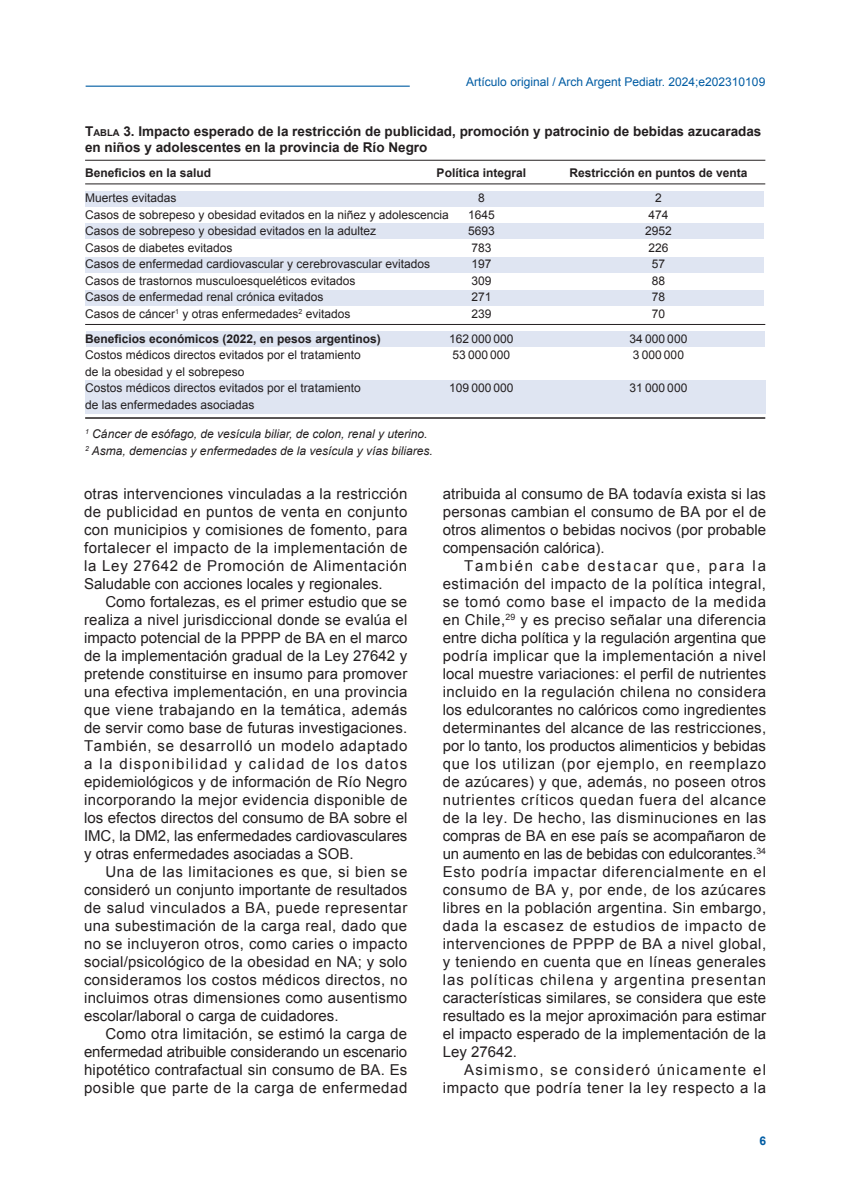
<style>
.page{position:relative;width:851px;height:1191px;background:#fff}
.page>*{position:absolute;margin:0;border:0;box-sizing:border-box;transform-origin:0 0}
._0_Texto_x10{font:15px/18px "Arial";letter-spacing:.005em;color:#231f20;text-align:justify}
._0_Texto_x10-2{font:15px/18px "Arial";letter-spacing:.04em;color:#231f20;text-align:right}
._9_Cuadros_Títulos_x{font:700 13.5px/16.5px "Arial";color:#231f20}
._9_Cuadros_textos_x8{font:12px "Arial";color:#231f20}
._9_Cuadros_textos_x8-2{font:italic 12px "Arial";color:#231f20}
._9_Cuadros_textos_x8-3{font:700 12px "Arial";color:#231f20}
.t1{font:12px "Arial";color:#015ca3}
.t2{font:700 12px "Arial";color:#015ca3}
.s1{font-style:inherit}
.s2{font-size:9.45px}
</style>
<div class="page">
<hr style="left:86px;top:86px;width:323px;height:1px;background:#015ca3">
<div style="left:85px;top:192px;width:679px;height:15px;background:#dfe5f2"></div>
<div style="left:85px;top:223px;width:679px;height:16px;background:#dfe5f2"></div>
<div style="left:85px;top:258px;width:679px;height:15px;background:#dfe5f2"></div>
<div style="left:85px;top:290px;width:679px;height:15px;background:#dfe5f2"></div>
<div style="left:86px;top:331px;width:679px;height:16px;background:#dfe5f2"></div>
<div style="left:85px;top:380px;width:680px;height:34px;background:#dfe5f2"></div>
<hr style="left:85px;top:160px;width:680px;height:1px;background:#231f20">
<hr style="left:85px;top:183px;width:680px;height:1px;background:#231f20">
<hr style="left:85px;top:324px;width:680px;height:1px;background:#231f20">
<hr style="left:85px;top:417px;width:680px;height:2px;background:#231f20">
<p class="t1" style="left:466px;top:74px;width:300px">Artículo original / Arch Argent Pediatr. 2024;e202310109</p>
<p class="_9_Cuadros_Títulos_x" style="left:85px;top:123px;width:677px"><span class="s1">T</span><span class="s2">abla</span> 3. Impacto esperado de la restricción de publicidad, promoción y patrocinio de bebidas azucaradas en niños y adolescentes en la provincia de Río Negro</p>
<p class="_9_Cuadros_textos_x8-3" style="left:85px;top:165px;width:128px">Beneficios en la salud</p>
<p class="_9_Cuadros_textos_x8-3" style="left:436px;top:165px;width:91px">Política integral</p>
<p class="_9_Cuadros_textos_x8-3" style="left:569px;top:165px;width:180px">Restricción en puntos de venta</p>
<p class="_9_Cuadros_textos_x8" style="left:85px;top:190px;width:93px">Muertes evitadas</p>
<p class="_9_Cuadros_textos_x8" style="left:478px;top:190px;width:8px">8</p>
<p class="_9_Cuadros_textos_x8" style="left:655px;top:190px;width:8px">2</p>
<p class="_9_Cuadros_textos_x8" style="left:85px;top:207px;width:365px">Casos de sobrepeso y obesidad evitados en la niñez y adolescencia</p>
<p class="_9_Cuadros_textos_x8" style="left:468px;top:207px;width:28px">1645</p>
<p class="_9_Cuadros_textos_x8" style="left:648px;top:207px;width:22px">474</p>
<p class="_9_Cuadros_textos_x8" style="left:85px;top:223px;width:292px">Casos de sobrepeso y obesidad evitados en la adultez</p>
<p class="_9_Cuadros_textos_x8" style="left:468px;top:223px;width:28px">5693</p>
<p class="_9_Cuadros_textos_x8" style="left:645px;top:223px;width:28px">2952</p>
<p class="_9_Cuadros_textos_x8" style="left:85px;top:240px;width:149px">Casos de diabetes evitados</p>
<p class="_9_Cuadros_textos_x8" style="left:471px;top:240px;width:22px">783</p>
<p class="_9_Cuadros_textos_x8" style="left:648px;top:240px;width:22px">226</p>
<p class="_9_Cuadros_textos_x8" style="left:85px;top:256px;width:346px">Casos de enfermedad cardiovascular y cerebrovascular evitados</p>
<p class="_9_Cuadros_textos_x8" style="left:471px;top:256px;width:22px">197</p>
<p class="_9_Cuadros_textos_x8" style="left:651px;top:256px;width:15px">57</p>
<p class="_9_Cuadros_textos_x8" style="left:85px;top:273px;width:272px">Casos de trastornos musculoesqueléticos evitados</p>
<p class="_9_Cuadros_textos_x8" style="left:471px;top:273px;width:22px">309</p>
<p class="_9_Cuadros_textos_x8" style="left:651px;top:273px;width:15px">88</p>
<p class="_9_Cuadros_textos_x8" style="left:85px;top:289px;width:240px">Casos de enfermedad renal crónica evitados</p>
<p class="_9_Cuadros_textos_x8" style="left:471px;top:289px;width:22px">271</p>
<p class="_9_Cuadros_textos_x8" style="left:651px;top:289px;width:15px">78</p>
<p class="_9_Cuadros_textos_x8" style="left:85px;top:306px;width:267px">Casos de cáncer<sup>1</sup> y otras enfermedades<sup>2</sup> evitados</p>
<p class="_9_Cuadros_textos_x8" style="left:471px;top:306px;width:22px">239</p>
<p class="_9_Cuadros_textos_x8" style="left:651px;top:306px;width:15px">70</p>
<p class="_9_Cuadros_textos_x8-3" style="left:85px;top:330px;width:297px">Beneficios económicos (2022, en pesos argentinos)</p>
<p class="_9_Cuadros_textos_x8" style="left:449px;top:331px;width:66px">162 000 000</p>
<p class="_9_Cuadros_textos_x8" style="left:629px;top:331px;width:59px">34 000 000</p>
<p class="_9_Cuadros_textos_x8" style="left:85px;top:347px;width:277px">Costos médicos directos evitados por el tratamiento</p>
<p class="_9_Cuadros_textos_x8" style="left:452px;top:347px;width:59px">53 000 000</p>
<p class="_9_Cuadros_textos_x8" style="left:633px;top:347px;width:53px">3 000 000</p>
<p class="_9_Cuadros_textos_x8" style="left:85px;top:364px;width:161px">de la obesidad y el sobrepeso</p>
<p class="_9_Cuadros_textos_x8" style="left:85px;top:380px;width:277px">Costos médicos directos evitados por el tratamiento</p>
<p class="_9_Cuadros_textos_x8" style="left:449px;top:380px;width:66px">109 000 000</p>
<p class="_9_Cuadros_textos_x8" style="left:629px;top:380px;width:59px">31 000 000</p>
<p class="_9_Cuadros_textos_x8" style="left:85px;top:397px;width:171px">de las enfermedades asociadas</p>
<p class="_9_Cuadros_textos_x8-2" style="left:85px;top:426px;width:344px"><sup>1</sup> Cáncer de esófago, de vesícula biliar, de colon, renal y uterino.</p>
<p class="_9_Cuadros_textos_x8-2" style="left:85px;top:442px;width:349px"><sup>2</sup> Asma, demencias y enfermedades de la vesícula y vías biliares.</p>
<p class="_0_Texto_x10" style="left:84px;top:485px;width:325px">otras intervenciones vinculadas a la restricción de publicidad en puntos de venta en conjunto con municipios y comisiones de fomento, para fortalecer el impacto de la implementación de la Ley 27642 de Promoción de Alimentación Saludable con acciones locales y regionales.</p>
<p class="_0_Texto_x10" style="left:84px;top:593px;width:325px;text-indent:21px">Como fortalezas, es el primer estudio que se realiza a nivel jurisdiccional donde se evalúa el impacto potencial de la PPPP de BA en el marco de la implementación gradual de la Ley 27642 y pretende constituirse en insumo para promover una efectiva implementación, en una provincia que viene trabajando en la temática, además de servir como base de futuras investigaciones.<br>También, se desarrolló un modelo adaptado a la disponibilidad y calidad de los datos epidemiológicos y de información de Río Negro incorporando la mejor evidencia disponible de los efectos directos del consumo de BA sobre el IMC, la DM2, las enfermedades cardiovasculares y otras enfermedades asociadas a SOB.</p>
<p class="_0_Texto_x10" style="left:84px;top:863px;width:325px;text-indent:21px">Una de las limitaciones es que, si bien se consideró un conjunto importante de resultados de salud vinculados a BA, puede representar una subestimación de la carga real, dado que no se incluyeron otros, como caries o impacto social/psicológico de la obesidad en NA; y solo consideramos los costos médicos directos, no incluimos otras dimensiones como ausentismo escolar/laboral o carga de cuidadores.</p>
<p class="_0_Texto_x10" style="left:84px;top:1025px;width:325px;text-indent:21px">Como otra limitación, se estimó la carga de enfermedad atribuible considerando un escenario hipotético contrafactual sin consumo de BA. Es posible que parte de la carga de enfermedad</p>
<p class="_0_Texto_x10" style="left:442px;top:485px;width:325px">atribuida al consumo de BA todavía exista si las personas cambian el consumo de BA por el de otros alimentos o bebidas nocivos (por probable compensación calórica).</p>
<p class="_0_Texto_x10" style="left:442px;top:557px;width:325px;text-indent:21px">También cabe destacar que, para la estimación del impacto de la política integral, se tomó como base el impacto de la medida en Chile,<sup>29</sup> y es preciso señalar una diferencia entre dicha política y la regulación argentina que podría implicar que la implementación a nivel local muestre variaciones: el perfil de nutrientes incluido en la regulación chilena no considera los edulcorantes no calóricos como ingredientes determinantes del alcance de las restricciones, por lo tanto, los productos alimenticios y bebidas que los utilizan (por ejemplo, en reemplazo de azúcares) y que, además, no poseen otros nutrientes críticos quedan fuera del alcance de la ley. De hecho, las disminuciones en las compras de BA en ese país se acompañaron de un aumento en las de bebidas con edulcorantes.<sup>34<br></sup>Esto podría impactar diferencialmente en el consumo de BA y, por ende, de los azúcares libres en la población argentina. Sin embargo, dada la escasez de estudios de impacto de intervenciones de PPPP de BA a nivel global, y teniendo en cuenta que en líneas generales las políticas chilena y argentina presentan características similares, se considera que este resultado es la mejor aproximación para estimar el impacto esperado de la implementación de la Ley 27642.</p>
<p class="_0_Texto_x10-2" style="left:442px;top:1061px;width:325px">Asimismo, se consideró únicamente el impacto que podría tener la ley respecto a la</p>
<p class="t2" style="left:759px;top:1133px;width:8px">6</p>
</div>
